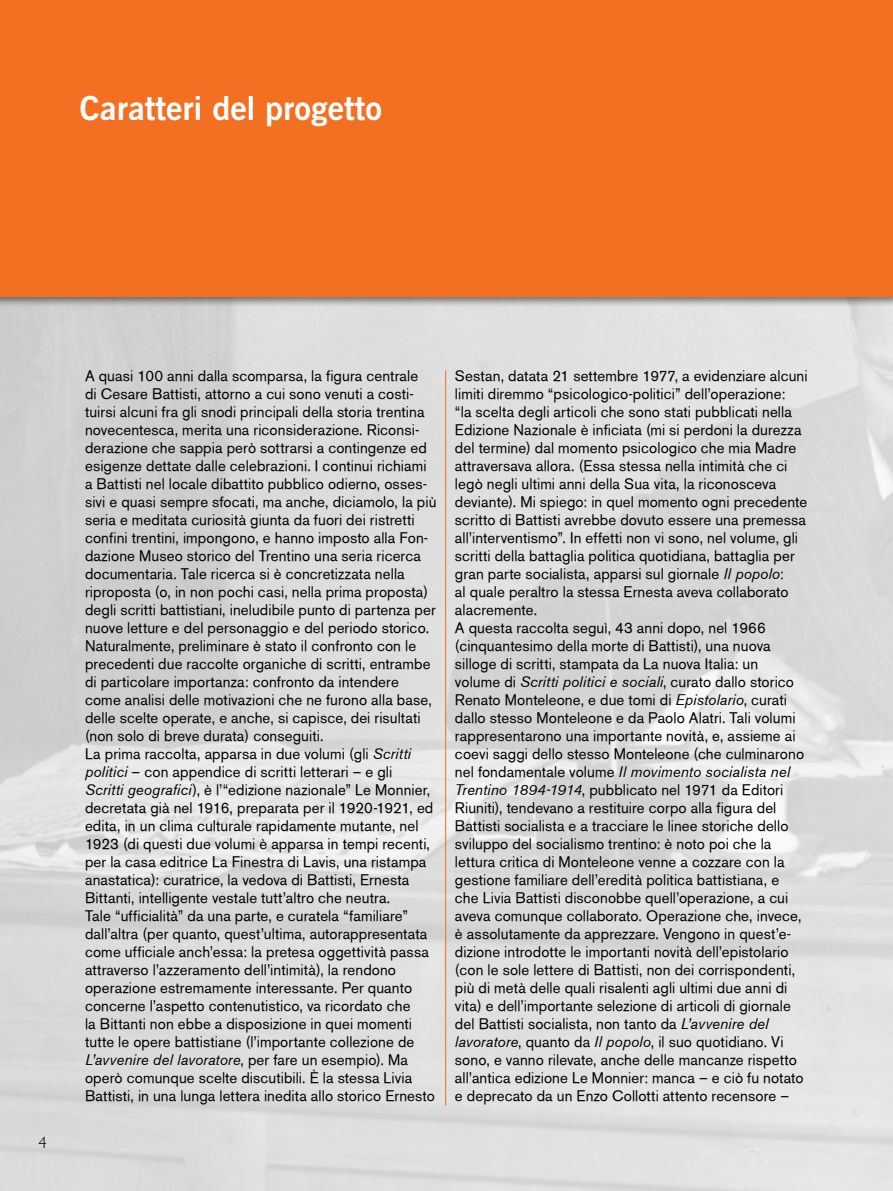
<style>
.page{position:relative;width:893px;height:1191px;background:#fff}
.page>*{position:absolute;margin:0;border:0;box-sizing:border-box;transform-origin:0 0}
.t1{font:700 33px "News Gothic BT";color:#fff}
.t2{font:300 16.5px "Gill Sans";color:#000}
.t3{font:15px/18px "Berthold Akzidenz Grotesk BE";letter-spacing:.01em;color:#000}
.t4{font:15px "Berthold Akzidenz Grotesk BE Italic";letter-spacing:.005em;color:#000}
.s1{font-family:"Berthold Akzidenz Grotesk BE Italic"}
.s2{font-family:"Berthold Akzidenz Grotesk BE"}
</style>
<div class="page">
<hr style="left:445px;top:370px;width:1px;height:736px;background:#f36f21">
<div style="left:0;top:0;width:893px;height:307px;background:#000;opacity:.5"></div>
<div style="left:0;top:0;width:893px;height:296px;background:#f36f21"></div>
<h1 class="t1" style="left:79px;top:88px;width:304px">Caratteri del progetto</h1>
<p class="t2" style="left:38px;top:1129px;width:10px">4</p>
<p class="t3" style="left:85px;top:367px;width:353px">A quasi 100 anni dalla scomparsa, la figura centrale<br>di Cesare Battisti, attorno a cui sono venuti a costi&shy;tuirsi alcuni fra gli snodi principali della storia trentina novecentesca, merita una riconsiderazione. Riconsi&shy;derazione che sappia però sottrarsi a contingenze ed esigenze dettate dalle celebrazioni. I continui richiami a Battisti nel locale dibattito pubblico odierno, osses&shy;sivi e quasi sempre sfocati, ma anche, diciamolo, la più seria e meditata curiosità giunta da fuori dei ristretti confini trentini, impongono, e hanno imposto alla Fon&shy;dazione Museo storico del Trentino una seria ricerca documentaria. Tale ricerca si è concretizzata nella riproposta (o, in non pochi casi, nella prima proposta) degli scritti battistiani, ineludibile punto di partenza per nuove letture e del personaggio e del periodo storico.<br>Naturalmente, preliminare è stato il confronto con le precedenti due raccolte organiche di scritti, entrambe di particolare importanza: confronto da intendere come analisi delle motivazioni che ne furono alla base, delle scelte operate, e anche, si capisce, dei risultati (non solo di breve durata) conseguiti.<br>La prima raccolta, apparsa in due volumi (gli <span class="s1">Scritti politici</span> – con appendice di scritti letterari – e gli<br><span class="s1">Scritti geografici</span>), è l’“edizione nazionale” Le Monnier, decretata già nel 1916, preparata per il 1920-1921, ed edita, in un clima culturale rapidamente mutante, nel 1923 (di questi due volumi è apparsa in tempi recenti, per la casa editrice La Finestra di Lavis, una ristampa anastatica): curatrice, la vedova di Battisti, Ernesta Bittanti, intelligente vestale tutt’altro che neutra.<br>Tale “ufficialità” da una parte, e curatela “familiare” dall’altra (per quanto, quest’ultima, autorappresentata come ufficiale anch’essa: la pretesa oggettività passa attraverso l’azzeramento dell’intimità), la rendono operazione estremamente interessante. Per quanto concerne l’aspetto contenutistico, va ricordato che<br>la Bittanti non ebbe a disposizione in quei momenti tutte le opere battistiane (l’importante collezione de</p>
<p class="t4" style="left:85px;top:1051px;width:324px">L’avvenire del lavoratore<span class="s2">, per fare un esempio). Ma</span></p>
<p class="t3" style="left:85px;top:1069px;width:351px">operò comunque scelte discutibili. È la stessa Livia<br>Battisti, in una lunga lettera inedita allo storico Ernesto</p>
<p class="t3" style="left:455px;top:367px;width:354px">Sestan, datata 21 settembre 1977, a evidenziare alcuni limiti diremmo “psicologico-politici” dell’operazione:<br>“la scelta degli articoli che sono stati pubblicati nella Edizione Nazionale è inficiata (mi si perdoni la durezza del termine) dal momento psicologico che mia Madre attraversava allora. (Essa stessa nella intimità che ci legò negli ultimi anni della Sua vita, la riconosceva deviante). Mi spiego: in quel momento ogni precedente scritto di Battisti avrebbe dovuto essere una premessa all’interventismo”. In effetti non vi sono, nel volume, gli scritti della battaglia politica quotidiana, battaglia per gran parte socialista, apparsi sul giornale <span class="s1">Il popolo</span>:<br>al quale peraltro la stessa Ernesta aveva collaborato alacremente.<br>A questa raccolta seguì, 43 anni dopo, nel 1966 (cinquantesimo della morte di Battisti), una nuova silloge di scritti, stampata da La nuova Italia: un<br>volume di <span class="s1">Scritti politici e sociali</span>, curato dallo storico Renato Monteleone, e due tomi di <span class="s1">Epistolario</span>, curati dallo stesso Monteleone e da Paolo Alatri. Tali volumi rappresentarono una importante novità, e, assieme ai coevi saggi dello stesso Monteleone (che culminarono</p>
<p class="t4" style="left:455px;top:763px;width:337px"><span class="s2">nel fondamentale volume</span> Il movimento socialista nel</p>
<p class="t3" style="left:455px;top:781px;width:350px"><span class="s1">Trentino 1894-1914</span>, pubblicato nel 1971 da Editori Riuniti), tendevano a restituire corpo alla figura del Battisti socialista e a tracciare le linee storiche dello sviluppo del socialismo trentino: è noto poi che la lettura critica di Monteleone venne a cozzare con la gestione familiare dell’eredità politica battistiana, e che Livia Battisti disconobbe quell’operazione, a cui aveva comunque collaborato. Operazione che, invece, è assolutamente da apprezzare. Vengono in quest’e&shy;dizione introdotte le importanti novità dell’epistolario (con le sole lettere di Battisti, non dei corrispondenti, più di metà delle quali risalenti agli ultimi due anni di vita) e dell’importante selezione di articoli di giornale del Battisti socialista, non tanto da <span class="s1">L’avvenire del lavoratore</span>, quanto da <span class="s1">Il popolo</span>, il suo quotidiano. Vi sono, e vanno rilevate, anche delle mancanze rispetto all’antica edizione Le Monnier: manca – e ciò fu notato e deprecato da un Enzo Collotti attento recensore –</p>
</div>
